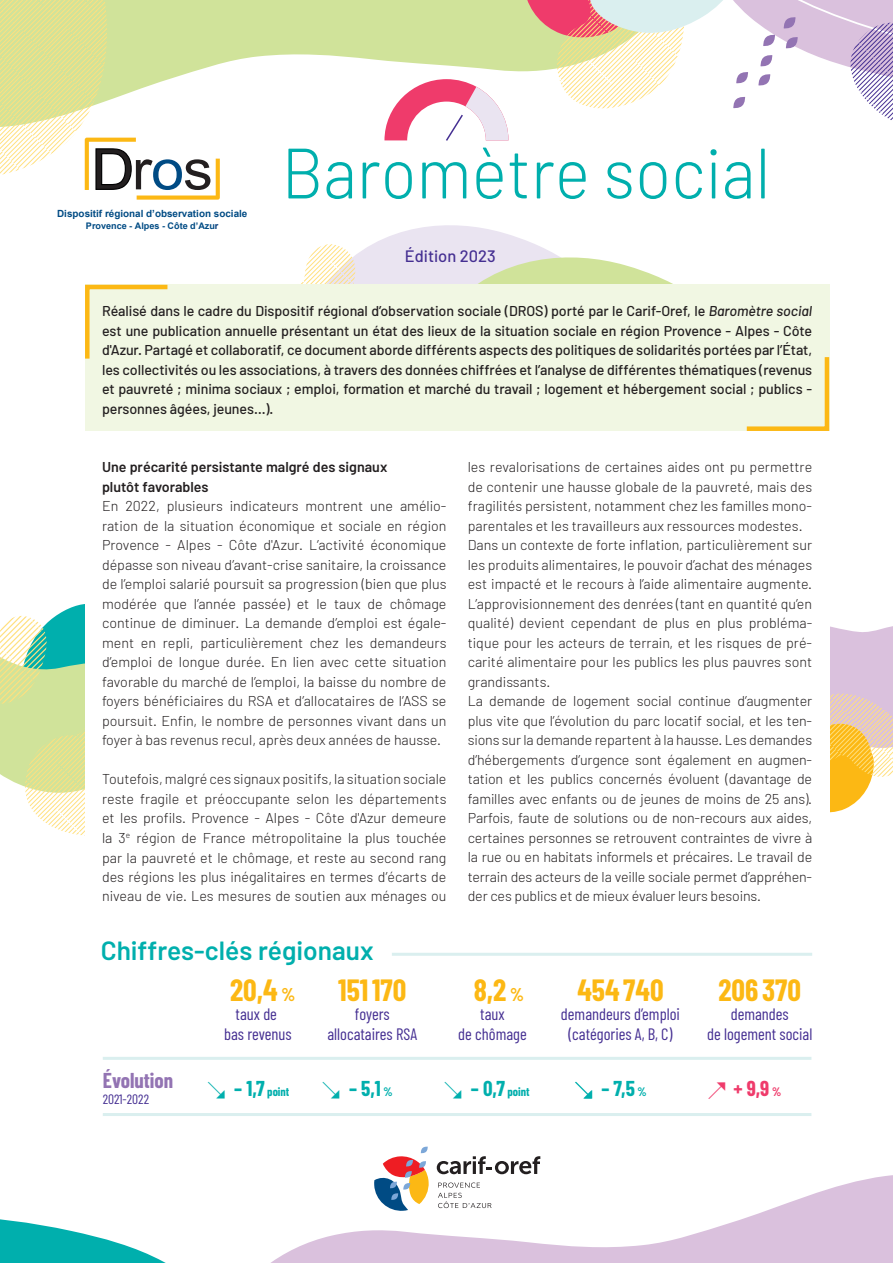
<style>
.page{position:relative;width:893px;height:1263px;background:#fff}
.page>*{position:absolute;margin:0;border:0;box-sizing:border-box;transform-origin:0 0}
.t1{font:300 71.1px "Barlow";color:#00afad;scale:.94 1}
.t2{font:56.55px "Arial";color:#231f20;scale:1.05 1}
.t3{font:700 30px "Barlow Condensed";color:#fcb814}
.t4{font:600 26.25px "Barlow";color:#00afad}
.t5{font:700 21px "Barlow Condensed";color:#00afad}
.t6{font:700 21px "Barlow Condensed";color:#9374b3}
.t7{font:700 21px "Barlow Condensed";color:#ef3b6b}
.t8{font:16.5px/19.8px "Barlow Condensed";color:#452f92;text-align:center}
.t9{font:500 16.5px "Barlow";color:#452f92}
.t10{font:300 14.25px/19.5px "Barlow";color:#231f20;text-align:justify}
.t11{font:500 14.25px/19.5px "Barlow";letter-spacing:-.005em;color:#231f20;text-align:justify}
.t12{font:600 14.25px/19.5px "Barlow";color:#231f20}
.t13{font:13.5px "Barlow Condensed";color:#452f92}
.t14{font:700 12px "Barlow Condensed";color:#00afad}
.t15{font:700 9.9px "Arial";color:#004b84}
.t16{font:700 9px "Arial";color:#004b84}
.s1{color:#004b84}
.s2{color:#013979}
.s3{font-style:italic}
.s4{font-size:18px}
.s5{font-size:21px}
.s6{font-size:12px}
</style>
<div class="page">
<svg style="left:220px;top:0;width:299px;height:72px;background:#d7e7a9"></svg>
<svg style="left:519px;top:0;width:374px;height:120px"></svg>
<svg style="left:359px;top:225px;width:190px;height:60px;fill:#eae4f1"></svg>
<svg style="left:384px;top:251px;width:401px;height:34px"></svg>
<svg style="left:830px;top:626px;width:63px;height:187px;background:#ebcbaa"></svg>
<svg style="left:0;top:1219px;width:166px;height:44px"></svg>
<svg style="left:0;top:604px;width:85px;height:232px"></svg>
<svg style="left:266px;top:244px;width:93px;height:41px"></svg>
<hr style="left:103px;top:1057px;width:708px;height:3px;background:#daefef">
<hr style="left:392px;top:953px;width:420px;height:3px;background:#daefef">
<hr style="left:103px;top:1113px;width:708px;height:3px;background:#daefef">
<svg style="left:384px;top:79px;width:124px;height:62px"></svg>
<svg style="left:0;top:0;width:220px;height:200px"></svg>
<div style="left:85px;top:285px;width:744px;height:146px;background:#f1f7e3"></div>
<svg style="left:85px;top:284px;width:87px;height:75px"></svg>
<svg style="left:746px;top:353px;width:84px;height:78px"></svg>
<svg style="left:271px;top:1174px;width:622px;height:89px"></svg>
<svg style="left:437px;top:1156px;width:103px;height:18px"></svg>
<svg style="left:438px;top:1182px;width:54px;height:26px"></svg>
<svg style="left:374px;top:1146px;width:55px;height:65px"></svg>
<h2 class="t2" style="left:91px;top:131px;width:117px">Dr<span class="s1">o</span>s</h2>
<p class="t15" style="left:57px;top:207px;width:192px">Dispositif régional d’observation sociale</p>
<p class="t16" style="left:86px;top:219px;width:134px">Provence - Alpes - Côte d’Azu<span class="s2">r</span></p>
<h1 class="t1" style="left:282px;top:129px;width:522px">Baromètre social</h1>
<p class="t9" style="left:405px;top:246px;width:92px">Édition 2023</p>
<p class="t11" style="left:102px;top:301px;width:712px">Réalisé dans le cadre du Dispositif régional d’observation sociale (DROS) porté par le Carif-Oref, le <span class="s3">Baromètre social </span>est une publication annuelle présentant un état des lieux de la situation sociale en région Provence - Alpes - Côte d'Azur. Partagé et collaboratif, ce document aborde différents aspects des politiques de solidarités portées par l’État, les collectivités ou les associations, à travers des données chiffrées et l’analyse de différentes thématiques (revenus et pauvreté ; minima sociaux ; emploi, formation et marché du travail ; logement et hébergement social ; publics - personnes âgées, jeunes…).</p>
<p class="t12" style="left:102px;top:457px;width:287px">Une précarité persistante malgré des signaux plutôt favorables</p>
<p class="t10" style="left:102px;top:496px;width:346px">En 2022, plusieurs indicateurs montrent une amélio&shy;ration de la situation économique et sociale en région Provence - Alpes - Côte d'Azur. L’activité économique dépasse son niveau d’avant-crise sanitaire, la croissance de l’emploi salarié poursuit sa progression (bien que plus modérée que l’année passée) et le taux de chômage continue de diminuer. La demande d’emploi est égale&shy;ment en repli, particulièrement chez les demandeurs d’emploi de longue durée. En lien avec cette situation favorable du marché de l’emploi, la baisse du nombre de foyers bénéficiaires du RSA et d’allocataires de l’ASS se poursuit. Enfin, le nombre de personnes vivant dans un foyer à bas revenus recul, après deux années de hausse.</p>
<p class="t10" style="left:102px;top:769px;width:346px">Toutefois, malgré ces signaux positifs, la situation sociale reste fragile et préoccupante selon les départements et les profils. Provence - Alpes - Côte d'Azur demeure la 3<sup>e</sup> région de France métropolitaine la plus touchée par la pauvreté et le chômage, et reste au second rang des régions les plus inégalitaires en termes d’écarts de niveau de vie. Les mesures de soutien aux ménages ou</p>
<p class="t10" style="left:468px;top:457px;width:346px;text-align:left">les revalorisations de certaines aides ont pu permettre de contenir une hausse globale de la pauvreté, mais des fragilités persistent, notamment chez les familles mono&shy;parentales et les travailleurs aux ressources modestes.<br>Dans un contexte de forte inflation, particulièrement sur les produits alimentaires, le pouvoir d’achat des ménages est impacté et le recours à l’aide alimentaire augmente.<br>L’approvisionnement des denrées (tant en quantité qu’en qualité) devient cependant de plus en plus probléma&shy;tique pour les acteurs de terrain, et les risques de pré&shy;carité alimentaire pour les publics les plus pauvres sont grandissants.<br>La demande de logement social continue d’augmenter plus vite que l’évolution du parc locatif social, et les ten&shy;sions sur la demande repartent à la hausse. Les demandes d’hébergements d’urgence sont également en augmen&shy;tation et les publics concernés évoluent (davantage de familles avec enfants ou de jeunes de moins de 25 ans).<br>Parfois, faute de solutions ou de non-recours aux aides, certaines personnes se retrouvent contraintes de vivre à la rue ou en habitats informels et précaires. Le travail de terrain des acteurs de la veille sociale permet d’appréhen&shy;der ces publics et de mieux évaluer leurs besoins.</p>
<h3 class="t4" style="left:101px;top:934px;width:274px">Chiffres-clés régionaux</h3>
<h3 class="t3" style="left:230px;top:968px;width:67px">20,4 <span class="s4">%</span></h3>
<p class="t8" style="left:224px;top:1003px;width:69px">taux de<br>bas revenus</p>
<h3 class="t3" style="left:338px;top:968px;width:70px">151170</h3>
<p class="t8" style="left:327px;top:1003px;width:91px">foyers allocataires RSA</p>
<h3 class="t3" style="left:474px;top:968px;width:52px">8,2 <span class="s4">%</span></h3>
<p class="t8" style="left:458px;top:1003px;width:70px">taux<br>de chômage</p>
<h3 class="t3" style="left:577px;top:968px;width:88px">454 740</h3>
<p class="t8" style="left:561px;top:1003px;width:121px">demandeurs d’emploi (catégories A, B, C)</p>
<h3 class="t3" style="left:718px;top:968px;width:84px">206 370</h3>
<p class="t8" style="left:707px;top:1003px;width:107px">demandes<br>de logement social</p>
<h3 class="t6" style="left:103px;top:1065px;width:72px">Évolution</h3>
<p class="t13" style="left:103px;top:1089px;width:48px">2021-2022</p>
<p class="t14" style="left:234px;top:1083px;width:57px"><span class="s5">– 1,7</span> point</p>
<h3 class="t5" style="left:349px;top:1073px;width:45px">– 5,1 <span class="s6">%</span></h3>
<p class="t14" style="left:471px;top:1083px;width:60px"><span class="s5">– 0,7</span> point</p>
<h3 class="t5" style="left:601px;top:1073px;width:47px">– 7,5 <span class="s6">%</span></h3>
<h3 class="t7" style="left:733px;top:1073px;width:49px">+ 9,9 <span class="s6">%</span></h3>
</div>
